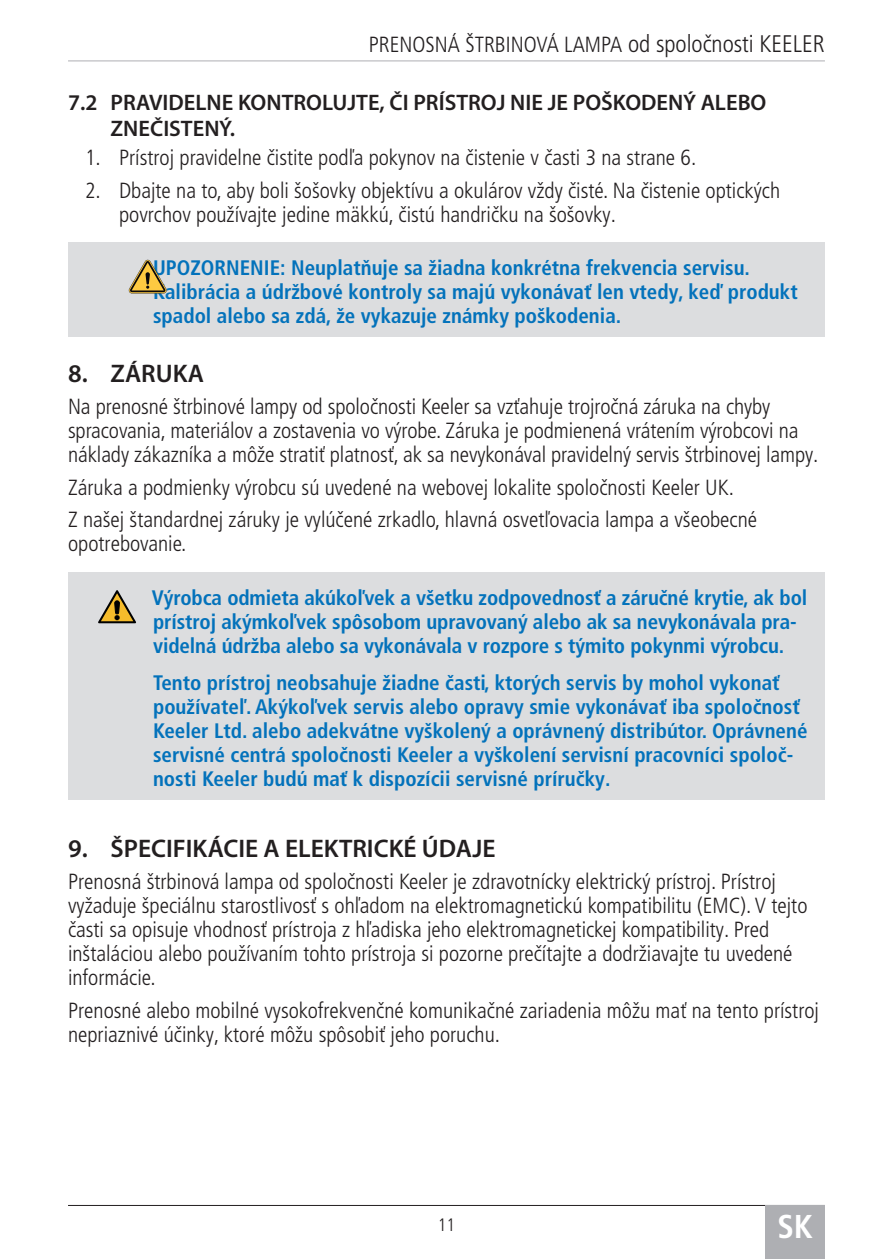
<style>
.page{position:relative;width:893px;height:1259px;background:#fff}
.page>*{position:absolute;margin:0;border:0;box-sizing:border-box;transform-origin:0 0}
.t1{font:700 condensed 33px "Frutiger LT Pro";color:#fff}
.t2{font:600 25.5px "Myriad Pro";color:#231f20}
.t3{font:600 22.5px/25.5px "Myriad Pro";color:#231f20}
.t4{font:300 condensed 21.9px/24px "Frutiger LT Pro";color:#231f20}
.t5{font:700 condensed 21px/24px "Frutiger LT Pro";color:#0372bb}
.t6{font:300 condensed 18px "Frutiger LT Pro";color:#231f20}
.s1{font-size:24px}
</style>
<div class="page">
<hr style="left:68px;top:1205px;width:757px;height:1px;background:#231f20">
<div style="left:765px;top:1205px;width:60px;height:54px;background:#aeafb3"></div>
<hr style="left:68px;top:60px;width:757px;height:1px;background:#aeafb3">
<div style="left:68px;top:243px;width:757px;height:94px;background:#dcdddf"></div>
<div style="left:68px;top:572px;width:757px;height:95px;background:#dcdddf"></div>
<div style="left:68px;top:648px;width:757px;height:152px;background:#dcdddf"></div>
<svg style="left:129px;top:260px;width:38px;height:33px"></svg>
<svg style="left:98px;top:590px;width:38px;height:33px"></svg>
<p class="t4" style="left:369px;top:33px;width:458px">PRENOSNÁ ŠTRBINOVÁ LAMPA <span class="s1">od spoločnosti KEELER</span></p>
<p class="t3" style="left:111px;top:90px;width:657px;text-indent:-43px">7.2 PRAVIDELNE KONTROLUJTE, ČI PRÍSTROJ NIE JE POŠKODENÝ ALEBO<br>ZNEČISTENÝ.</p>
<p class="t4" style="left:85px;top:146px;width:613px">1. Prístroj pravidelne čistite podľa pokynov na čistenie v časti 3 na strane 6.</p>
<p class="t4" style="left:119px;top:178px;width:663px;text-indent:-34px">2. Dbajte na to, aby boli šošovky objektívu a okulárov vždy čisté. Na čistenie optických povrchov používajte jedine mäkkú, čistú handričku na šošovky.</p>
<p class="t5" style="left:153px;top:256px;width:646px">UPOZORNENIE: Neuplatňuje sa žiadna konkrétna frekvencia servisu.<br>Kalibrácia a údržbové kontroly sa majú vykonávať len vtedy, keď produkt spadol alebo sa zdá, že vykazuje známky poškodenia.</p>
<p class="t2" style="left:68px;top:357px;width:138px">8. ZÁRUKA</p>
<p class="t4" style="left:68px;top:395px;width:752px">Na prenosné štrbinové lampy od spoločnosti Keeler sa vzťahuje trojročná záruka na chyby spracovania, materiálov a zostavenia vo výrobe. Záruka je podmienená vrátením výrobcovi na náklady zákazníka a môže stratiť platnosť, ak sa nevykonával pravidelný servis štrbinovej lampy.</p>
<p class="t4" style="left:68px;top:471px;width:691px;line-height:32.4px">Záruka a podmienky výrobcu sú uvedené na webovej lokalite spoločnosti Keeler UK.<br>Z našej štandardnej záruky je vylúčené zrkadlo, hlavná osvetľovacia lampa a všeobecné</p>
<p class="t4" style="left:68px;top:532px;width:120px">opotrebovanie.</p>
<p class="t5" style="left:152px;top:586px;width:657px">Výrobca odmieta akúkoľvek a všetku zodpovednosť a záručné krytie, ak bol prístroj akýmkoľvek spôsobom upravovaný alebo ak sa nevykonávala pra&shy;videlná údržba alebo sa vykonávala v rozpore s týmito pokynmi výrobcu.</p>
<p class="t5" style="left:153px;top:670px;width:656px">Tento prístroj neobsahuje žiadne časti, ktorých servis by mohol vykonať používateľ. Akýkoľvek servis alebo opravy smie vykonávať iba spoločnosť Keeler Ltd. alebo adekvátne vyškolený a oprávnený distribútor. Oprávnené servisné centrá spoločnosti Keeler a vyškolení servisní pracovníci spoloč&shy;nosti Keeler budú mať k dispozícii servisné príručky.</p>
<p class="t2" style="left:68px;top:832px;width:429px">9. ŠPECIFIKÁCIE A ELEKTRICKÉ ÚDAJE</p>
<p class="t4" style="left:68px;top:870px;width:741px">Prenosná štrbinová lampa od spoločnosti Keeler je zdravotnícky elektrický prístroj. Prístroj vyžaduje špeciálnu starostlivosť s ohľadom na elektromagnetickú kompatibilitu (EMC). V tejto časti sa opisuje vhodnosť prístroja z hľadiska jeho elektromagnetickej kompatibility. Pred inštaláciou alebo používaním tohto prístroja si pozorne prečítajte a dodržiavajte tu uvedené informácie.</p>
<p class="t4" style="left:68px;top:998px;width:752px">Prenosné alebo mobilné vysokofrekvenčné komunikačné zariadenia môžu mať na tento prístroj nepriaznivé účinky, ktoré môžu spôsobiť jeho poruchu.</p>
<p class="t6" style="left:438px;top:1214px;width:19px">11</p>
<h1 class="t1" style="left:777px;top:1207px;width:37px">SK</h1>
</div>
